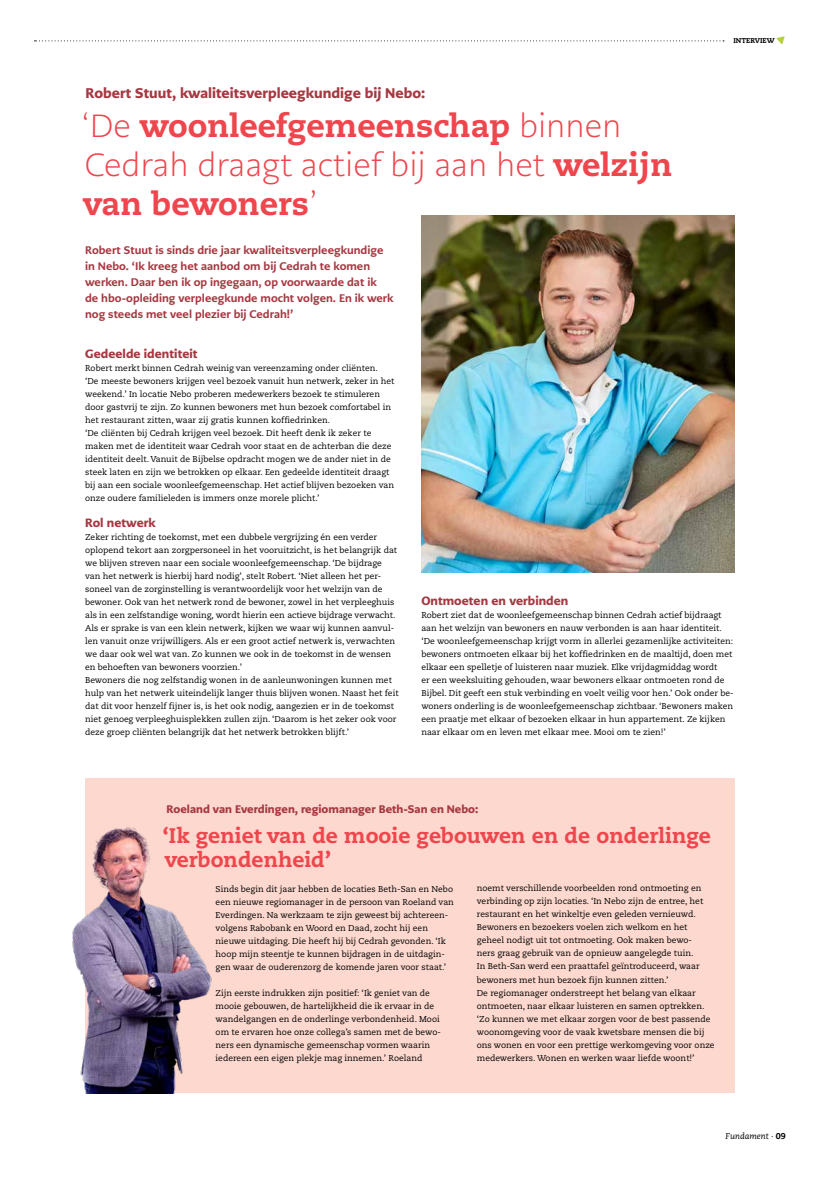
<style>
.page{position:relative;width:820px;height:1177px;background:#fff}
.page>*{position:absolute;margin:0;border:0;box-sizing:border-box;transform-origin:0 0}
.t1{font:800 32px "Caecilia LT Pro 85";color:#ef464e}
.t2{font:300 32px "PMN Caecilia Sans Text";color:#ef464e}
.t3{font:800 21px/24px "Caecilia LT Pro 85";color:#ef464e}
.t4{font:900 14px "PMN Caecilia Sans Text";color:#a63841}
.t5{font:900 12px "PMN Caecilia Sans Text";color:#a63841}
.t6{font:800 11px/16px "PMN Caecilia Sans Text";color:#a63841}
.t7{font:900 11px "PMN Caecilia Sans Text";color:#a63841}
.t8{font:8.5px/13px "Caecilia LT Pro 55 Roman";color:#000}
.t9{font:italic 8.5px "Caecilia LT Pro 56";color:#000}
.t10{font:800 7px "Caecilia LT Pro 85";color:#000}
.s1{font-family:"PMN Caecilia Sans Text";font-weight:300}
.s2{font-family:"Caecilia LT Pro 85";font-weight:800}
.s3{font-family:"Caecilia LT Pro 55 Roman";font-style:normal}
.s4{font-family:"Caecilia LT Pro 85";font-weight:800;font-style:normal}
</style>
<div class="page">
<svg style="left:776px;top:36px;width:8px;height:8px"></svg>
<img style="left:421px;top:215px;width:313px;height:358px">
<div style="left:85px;top:778px;width:649px;height:315px;background:#fcd8ce"></div>
<img style="left:72px;top:827px;width:140px;height:266px">
<svg style="left:35px;top:40px;width:688px;height:1px"></svg>
<h3 class="t4" style="left:85px;top:84px;width:341px">Robert Stuut, kwaliteitsverpleegkundige bij Nebo:</h3>
<h1 class="t1" style="left:81px;top:104px;width:541px"><span class="s1">‘De</span> woonleefgemeenschap <span class="s1">binnen</span></h1>
<h1 class="t2" style="left:85px;top:145px;width:588px">Cedrah draagt actief bij aan het <span class="s2">welzijn</span></h1>
<h1 class="t1" style="left:83px;top:182px;width:236px">van bewoners<span class="s1">’</span></h1>
<p class="t10" style="left:733px;top:36px;width:43px">INTERVIEW</p>
<p class="t6" style="left:85px;top:242px;width:310px">Robert Stuut is sinds drie jaar kwaliteitsverpleegkundige in Nebo. ‘Ik kreeg het aanbod om bij Cedrah te komen werken. Daar ben ik op ingegaan, op voorwaarde dat ik<br>de hbo-opleiding verpleegkunde mocht volgen. En ik werk nog steeds met veel plezier bij Cedrah!’</p>
<h3 class="t5" style="left:85px;top:346px;width:114px">Gedeelde identiteit</h3>
<p class="t8" style="left:85px;top:361px;width:311px">Robert merkt binnen Cedrah weinig van vereenzaming onder cliënten.<br>‘De meeste bewoners krijgen veel bezoek vanuit hun netwerk, zeker in het weekend.’ In locatie Nebo proberen medewerkers bezoek te stimuleren door gastvrij te zijn. Zo kunnen bewoners met hun bezoek comfortabel in het restaurant zitten, waar zij gratis kunnen koffiedrinken.<br>‘De cliënten bij Cedrah krijgen veel bezoek. Dit heeft denk ik zeker te maken met de identiteit waar Cedrah voor staat en de achterban die deze identiteit deelt. Vanuit de Bijbelse opdracht mogen we de ander niet in de steek laten en zijn we betrokken op elkaar. Een gedeelde identiteit draagt bij aan een sociale woonleefgemeenschap. Het actief blijven bezoeken van onze oudere familieleden is immers onze morele plicht.’</p>
<h3 class="t5" style="left:85px;top:515px;width:72px">Rol netwerk</h3>
<p class="t8" style="left:85px;top:530px;width:315px">Zeker richting de toekomst, met een dubbele vergrijzing én een verder oplopend tekort aan zorgpersoneel in het vooruitzicht, is het belangrijk dat we blijven streven naar een sociale woonleefgemeenschap. ‘De bijdrage van het netwerk is hierbij hard nodig’, stelt Robert. ‘Niet alleen het per&shy;soneel van de zorginstelling is verantwoordelijk voor het welzijn van de bewoner. Ook van het netwerk rond de bewoner, zowel in het verpleeghuis als in een zelfstandige woning, wordt hierin een actieve bijdrage verwacht.<br>Als er sprake is van een klein netwerk, kijken we waar wij kunnen aanvul&shy;len vanuit onze vrijwilligers. Als er een groot actief netwerk is, verwachten we daar ook wel wat van. Zo kunnen we ook in de toekomst in de wensen en behoeften van bewoners voorzien.’<br>Bewoners die nog zelfstandig wonen in de aanleunwoningen kunnen met hulp van het netwerk uiteindelijk langer thuis blijven wonen. Naast het feit dat dit voor henzelf fijner is, is het ook nodig, aangezien er in de toekomst niet genoeg verpleeghuisplekken zullen zijn. ‘Daarom is het zeker ook voor deze groep cliënten belangrijk dat het netwerk betrokken blijft.’</p>
<h3 class="t5" style="left:421px;top:593px;width:149px">Ontmoeten en verbinden</h3>
<p class="t8" style="left:421px;top:608px;width:314px">Robert ziet dat de woonleefgemeenschap binnen Cedrah actief bijdraagt aan het welzijn van bewoners en nauw verbonden is aan haar identiteit. ‘De woonleefgemeenschap krijgt vorm in allerlei gezamenlijke activiteiten: bewoners ontmoeten elkaar bij het koffiedrinken en de maaltijd, doen met elkaar een spelletje of luisteren naar muziek. Elke vrijdagmiddag wordt<br>er een weeksluiting gehouden, waar bewoners elkaar ontmoeten rond de Bijbel. Dit geeft een stuk verbinding en voelt veilig voor hen.’ Ook onder be&shy;woners onderling is de woonleefgemeenschap zichtbaar. ‘Bewoners maken een praatje met elkaar of bezoeken elkaar in hun appartement. Ze kijken naar elkaar om en leven met elkaar mee. Mooi om te zien!’</p>
<p class="t7" style="left:166px;top:802px;width:313px">Roeland van Everdingen, regiomanager Beth-San en Nebo:</p>
<h2 class="t3" style="left:163px;top:823px;width:549px">‘Ik geniet van de mooie gebouwen en de onderlinge verbondenheid’</h2>
<p class="t8" style="left:215px;top:881px;width:240px">Sinds begin dit jaar hebben de locaties Beth-San en Nebo een nieuwe regiomanager in de persoon van Roeland van Everdingen. Na werkzaam te zijn geweest bij achtereen&shy;volgens Rabobank en Woord en Daad, zocht hij een nieuwe uitdaging. Die heeft hij bij Cedrah gevonden. ‘Ik hoop mijn steentje te kunnen bijdragen in de uitdagin&shy;gen waar de ouderenzorg de komende jaren voor staat.’</p>
<p class="t8" style="left:215px;top:985px;width:227px">Zijn eerste indrukken zijn positief: ‘Ik geniet van de mooie gebouwen, de hartelijkheid die ik ervaar in de wandelgangen en de onderlinge verbondenheid. Mooi om te ervaren hoe onze collega’s samen met de bewo&shy;ners een dynamische gemeenschap vormen waarin iedereen een eigen plekje mag innemen.’ Roeland</p>
<p class="t8" style="left:476px;top:881px;width:239px">noemt verschillende voorbeelden rond ontmoeting en verbinding op zijn locaties. ‘In Nebo zijn de entree, het restaurant en het winkeltje even geleden vernieuwd.<br>Bewoners en bezoekers voelen zich welkom en het geheel nodigt uit tot ontmoeting. Ook maken bewo-<br>ners graag gebruik van de opnieuw aangelegde tuin.<br>In Beth-San werd een praattafel geïntroduceerd, waar bewoners met hun bezoek fijn kunnen zitten.’<br>De regiomanager onderstreept het belang van elkaar ontmoeten, naar elkaar luisteren en samen optrekken. ‘Zo kunnen we met elkaar zorgen voor de best passende woonomgeving voor de vaak kwetsbare mensen die bij ons wonen en voor een prettige werkomgeving voor onze medewerkers. Wonen en werken waar liefde woont!’</p>
<p class="t9" style="left:725px;top:1130px;width:62px">Fundament <span class="s3">∙</span> <span class="s4">09</span></p>
</div>
